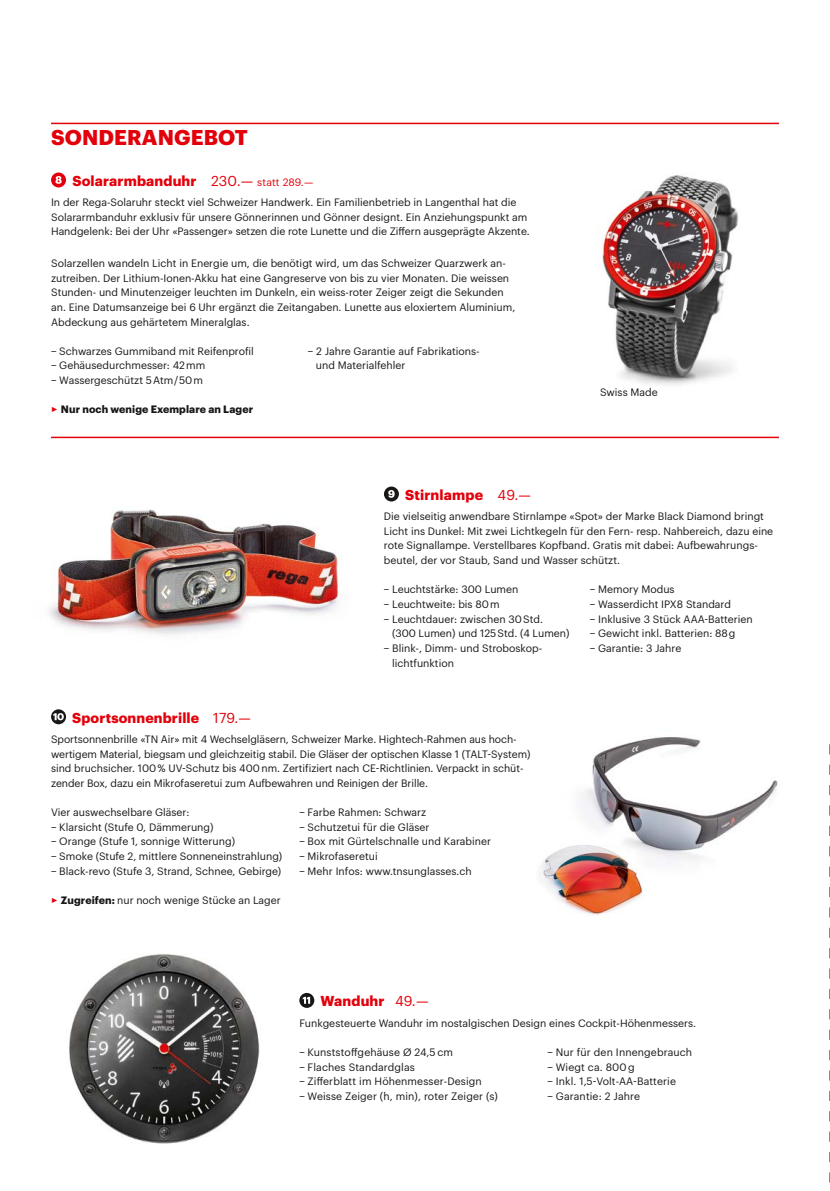
<style>
.page{position:relative;width:830px;height:1191px;background:#fff}
.page>*{position:absolute;margin:0;border:0;box-sizing:border-box;transform-origin:0 0}
.t1{font:700 21px "Graphik";letter-spacing:.005em;color:#e3000b}
.t2{font:700 14.1px "Graphik";letter-spacing:.01em;color:#e3000b}
.t3{font:10.5px/14.5px "Graphik";color:#181716}
.t4{font:700 10.5px "Graphik";letter-spacing:.01em;color:#181716}
.s1{font-weight:400}
.s2{font-weight:400;font-size:10.5px}
.s3{color:#e3000b}
.s4{font-weight:700}
</style>
<div class="page">
<img style="left:602px;top:175px;width:137px;height:210px">
<img style="left:539px;top:737px;width:239px;height:178px">
<svg style="left:829px;top:744px;width:1px;height:439px"></svg>
<img style="left:49px;top:509px;width:293px;height:126px">
<div style="left:384px;top:486px;width:15px;height:15px;background:#181716;border-radius:50%"></div>
<svg style="left:388px;top:490px;width:6px;height:8px"></svg>
<img style="left:69px;top:954px;width:191px;height:190px">
<svg style="left:51px;top:709px;width:15px;height:15px"></svg>
<svg style="left:53px;top:713px;width:11px;height:7px"></svg>
<svg style="left:299px;top:993px;width:15px;height:15px"></svg>
<svg style="left:302px;top:996px;width:8px;height:7px"></svg>
<div style="left:51px;top:172px;width:15px;height:15px;background:#e3000b;border-radius:50%"></div>
<svg style="left:55px;top:176px;width:7px;height:8px"></svg>
<hr style="left:51px;top:123px;width:727px;height:1px;background:#e3000b">
<hr style="left:51px;top:437px;width:727px;height:1px;background:#e3000b">
<p class="t1" style="left:51px;top:122px;width:198px">SONDERANGEBOT</p>
<h3 class="t2" style="left:72px;top:170px;width:242px">Solararmbanduhr <span class="s1">230.—</span> <span class="s2">statt 289.—</span></h3>
<p class="t3" style="left:51px;top:194px;width:480px">In der Rega-Solaruhr steckt viel Schweizer Handwerk. Ein Familienbetrieb in Langenthal hat die<br>Solararmbanduhr exklusiv für unsere Gönnerinnen und Gönner designt. Ein Anziehungspunkt am<br>Handgelenk: Bei der Uhr «Passenger» setzen die rote Lunette und die Ziffern ausgeprägte Akzente.</p>
<p class="t3" style="left:51px;top:255px;width:465px">Solarzellen wandeln Licht in Energie um, die benötigt wird, um das Schweizer Quarzwerk an&shy;zutreiben. Der Lithium-Ionen-Akku hat eine Gangreserve von bis zu vier Monaten. Die weissen Stunden- und Minutenzeiger leuchten im Dunkeln, ein weiss-roter Zeiger zeigt die Sekunden an. Eine Datumsanzeige bei 6 Uhr ergänzt die Zeitangaben. Lunette aus eloxiertem Aluminium, Abdeckung aus gehärtetem Mineralglas.</p>
<p class="t3" style="left:51px;top:343px;width:204px">− Schwarzes Gummiband mit Reifenprofil</p>
<p class="t3" style="left:51px;top:357px;width:156px">− Gehäusedurchmesser: 42 mm</p>
<p class="t3" style="left:51px;top:372px;width:153px">− Wassergeschützt 5 Atm / 50 m</p>
<p class="t3" style="left:316px;top:343px;width:165px;text-indent:-8px">− 2 Jahre Garantie auf Fabrikations&shy;und Materialfehler</p>
<p class="t4" style="left:51px;top:401px;width:203px"><span class="s3">✓</span> Nur noch wenige Exemplare an Lager</p>
<p class="t3" style="left:600px;top:384px;width:59px">Swiss Made</p>
<h3 class="t2" style="left:405px;top:484px;width:127px">Stirnlampe <span class="s1">49.—</span></h3>
<p class="t3" style="left:384px;top:508px;width:390px">Die vielseitig anwendbare Stirnlampe «Spot» der Marke Black Diamond bringt Licht ins Dunkel: Mit zwei Lichtkegeln für den Fern- resp. Nahbereich, dazu eine rote Signallampe. Verstellbares Kopfband. Gratis mit dabei: Aufbewahrungs&shy;beutel, der vor Staub, Sand und Wasser schützt.</p>
<p class="t3" style="left:384px;top:581px;width:136px">− Leuchtstärke: 300 Lumen</p>
<p class="t3" style="left:384px;top:596px;width:117px">− Leuchtweite: bis 80 m</p>
<p class="t3" style="left:392px;top:610px;width:179px;text-indent:-8px">− Leuchtdauer: zwischen 30 Std. (300 Lumen) und 125 Std. (4 Lumen)</p>
<p class="t3" style="left:392px;top:640px;width:150px;text-indent:-8px">− Blink-, Dimm- und Stroboskop&shy;lichtfunktion</p>
<p class="t3" style="left:589px;top:581px;width:86px">− Memory Modus</p>
<p class="t3" style="left:589px;top:596px;width:142px">− Wasserdicht IPX8 Standard</p>
<p class="t3" style="left:589px;top:610px;width:164px">− Inklusive 3 Stück AAA-Batterien</p>
<p class="t3" style="left:589px;top:625px;width:147px">− Gewicht inkl. Batterien: 88 g</p>
<p class="t3" style="left:589px;top:640px;width:93px">− Garantie: 3 Jahre</p>
<h3 class="t2" style="left:72px;top:706px;width:180px">Sportsonnenbrille <span class="s1">179.—</span></h3>
<p class="t3" style="left:51px;top:731px;width:480px">Sportsonnenbrille «TN Air» mit 4 Wechselgläsern, Schweizer Marke. Hightech-Rahmen aus hoch&shy;wertigem Material, biegsam und gleichzeitig stabil. Die Gläser der optischen Klasse 1 (TALT-System) sind bruchsicher. 100 % UV-Schutz bis 400nm. Zertifiziert nach CE-Richtlinien. Verpackt in schüt&shy;zender Box, dazu ein Mikrofaseretui zum Aufbewahren und Reinigen der Brille.</p>
<p class="t3" style="left:51px;top:804px;width:140px">Vier auswechselbare Gläser:</p>
<p class="t3" style="left:51px;top:819px;width:164px">− Klarsicht (Stufe 0, Dämmerung)</p>
<p class="t3" style="left:51px;top:833px;width:185px">− Orange (Stufe 1, sonnige Witterung)</p>
<p class="t3" style="left:51px;top:848px;width:233px">− Smoke (Stufe 2, mittlere Sonneneinstrahlung)</p>
<p class="t3" style="left:51px;top:862px;width:232px">− Black-revo (Stufe 3, Strand, Schnee, Gebirge)</p>
<p class="t3" style="left:299px;top:804px;width:128px">− Farbe Rahmen: Schwarz</p>
<p class="t3" style="left:299px;top:819px;width:131px">− Schutzetui für die Gläser</p>
<p class="t3" style="left:299px;top:833px;width:193px">− Box mit Gürtelschnalle und Karabiner</p>
<p class="t3" style="left:299px;top:848px;width:80px">− Mikrofaseretui</p>
<p class="t3" style="left:299px;top:862px;width:174px">− Mehr Infos: www.tnsunglasses.ch</p>
<p class="t3" style="left:51px;top:892px;width:231px"><span class="s3">✓</span> <span class="s4">Zugreifen:</span> nur noch wenige Stücke an Lager</p>
<h3 class="t2" style="left:320px;top:990px;width:109px">Wanduhr <span class="s1">49.—</span></h3>
<p class="t3" style="left:299px;top:1014px;width:398px">Funkgesteuerte Wanduhr im nostalgischen Design eines Cockpit-Höhenmessers.</p>
<p class="t3" style="left:299px;top:1044px;width:155px">− Kunststoffgehäuse Ø 24,5 cm</p>
<p class="t3" style="left:299px;top:1058px;width:117px">− Flaches Standardglas</p>
<p class="t3" style="left:299px;top:1073px;width:184px">− Zifferblatt im Höhenmesser-Design</p>
<p class="t3" style="left:299px;top:1087px;width:200px">− Weisse Zeiger (h, min), roter Zeiger (s)</p>
<p class="t3" style="left:547px;top:1044px;width:146px">− Nur für den Innengebrauch</p>
<p class="t3" style="left:547px;top:1058px;width:89px">− Wiegt ca. 800 g</p>
<p class="t3" style="left:547px;top:1073px;width:130px">− Inkl. 1,5-Volt-AA-Batterie</p>
<p class="t3" style="left:547px;top:1087px;width:94px">− Garantie: 2 Jahre</p>
</div>
